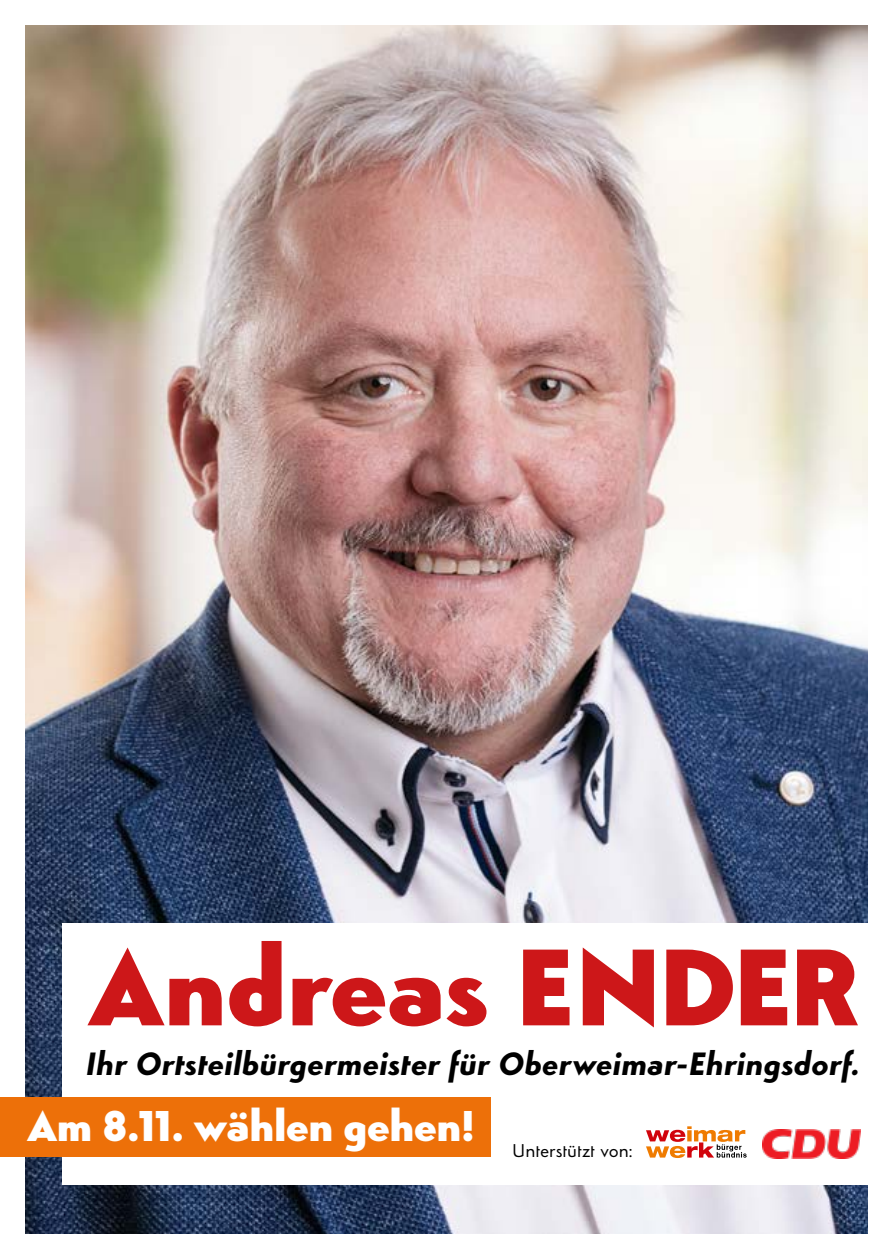
<style>
.page{position:relative;width:893px;height:1259px;background:#fff}
.page>*{position:absolute;margin:0;border:0;box-sizing:border-box;transform-origin:0 0}
.t1{font:900 112.5px "Simplo";color:#cd1719}
.t2{font:900 44.7px "Simplo";letter-spacing:-.005em;color:#fff}
.t3{font:italic 800 33.3px "Simplo";letter-spacing:.01em;color:#000}
.t4{font:19.2px "Simplo";color:#000}
</style>
<div class="page">
<img style="left:26px;top:26px;width:841px;height:1207px">
<div style="left:63px;top:923px;width:830px;height:261px;background:#fff"></div>
<svg style="left:646px;top:1126px;width:101px;height:32px"></svg>
<img style="left:763px;top:1129px;width:98px;height:29px">
<div style="left:0;top:1097px;width:490px;height:60px;background:#ed7009"></div>
<h1 class="t1" style="left:90px;top:921px;width:771px">Andreas ENDER</h1>
<p class="t3" style="left:86px;top:1044px;width:775px">Ihr Ortsteilbürgermeister für Oberweimar-Ehringsdorf.</p>
<h2 class="t2" style="left:28px;top:1099px;width:449px">Am 8.11. wählen gehen!</h2>
<p class="t4" style="left:512px;top:1139px;width:122px">Unterstützt von:</p>
</div>
